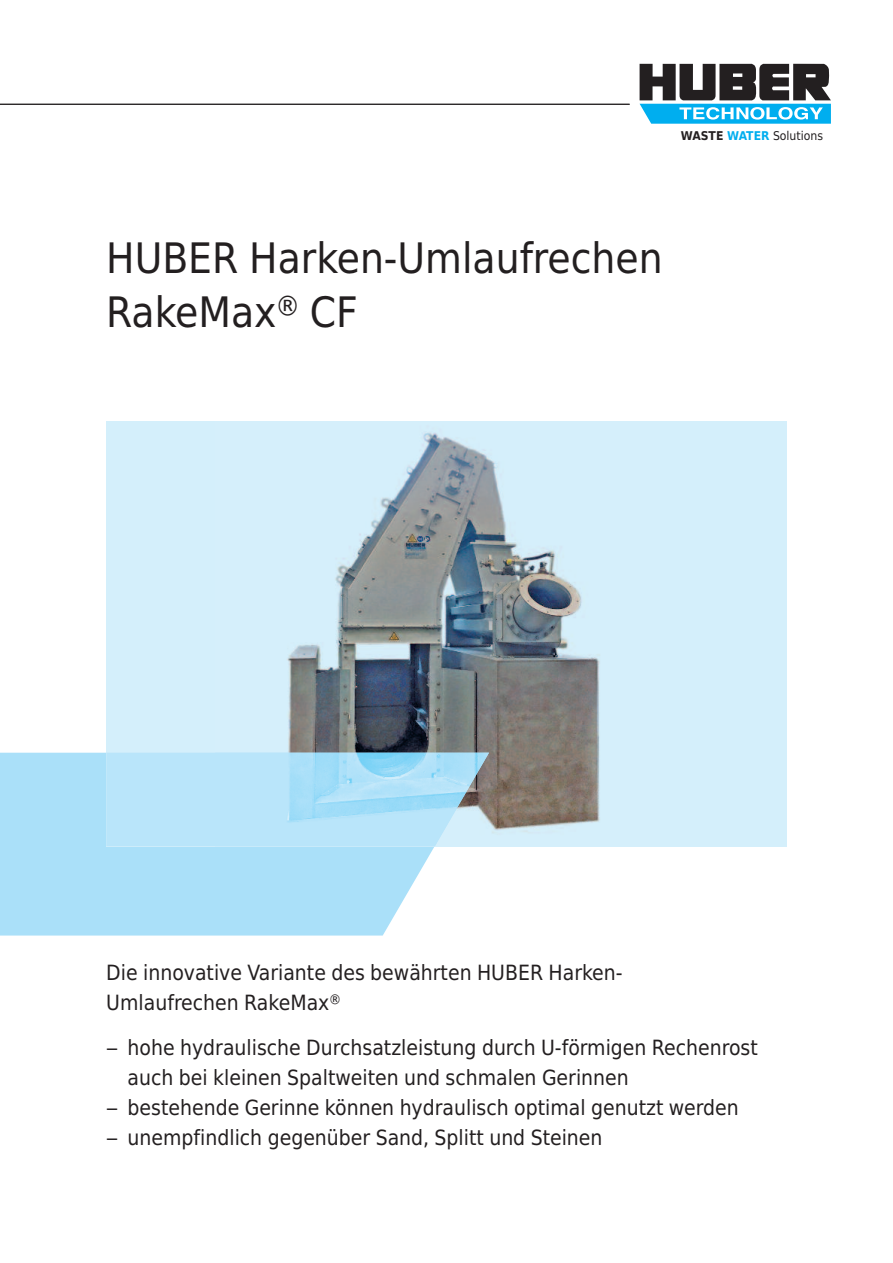
<style>
.page{position:relative;width:893px;height:1263px;background:#fff}
.page>*{position:absolute;margin:0;border:0;box-sizing:border-box;transform-origin:0 0}
.t1{font:42px/54px "Huber Tec";color:#231f20}
.t2{font:21px/30px "Huber Tec";color:#231f20}
.t3{font:12.15px "Huber Tec";color:#231f20}
.s1{font-weight:700}
.s2{font-weight:700;color:#00aeef}
</style>
<div class="page">
<svg style="left:640px;top:64px;width:191px;height:60px"></svg>
<hr style="left:0;top:104px;width:630px;height:1px;background:#231f20">
<svg style="left:0;top:753px;width:489px;height:182px;background:#b5e4f9"></svg>
<div style="left:106px;top:421px;width:681px;height:425px;background:#d4effb"></div>
<img style="left:215px;top:432px;width:385px;height:401px">
<div style="left:106px;top:753px;width:109px;height:93px;background:#b9e5fa"></div>
<img style="left:215px;top:753px;width:274px;height:93px">
<p class="t3" style="left:681px;top:126px;width:144px"><span class="s1">WASTE</span> <span class="s2">WATER</span> Solutions</p>
<h1 class="t1" style="left:106px;top:232px;width:558px">HUBER Harken-Umlaufrechen<br>RakeMax® CF</h1>
<p class="t2" style="left:106px;top:957px;width:518px">Die innovative Variante des bewährten HUBER Harken-<br>Umlaufrechen RakeMax®</p>
<p class="t2" style="left:128px;top:1032px;width:632px;text-indent:-21px">– hohe hydraulische Durchsatzleistung durch U-förmigen Rechenrost auch bei kleinen Spaltweiten und schmalen Gerinnen</p>
<p class="t2" style="left:106px;top:1092px;width:634px">– bestehende Gerinne können hydraulisch optimal genutzt werden</p>
<p class="t2" style="left:106px;top:1122px;width:498px">– unempfindlich gegenüber Sand, Splitt und Steinen</p>
</div>
